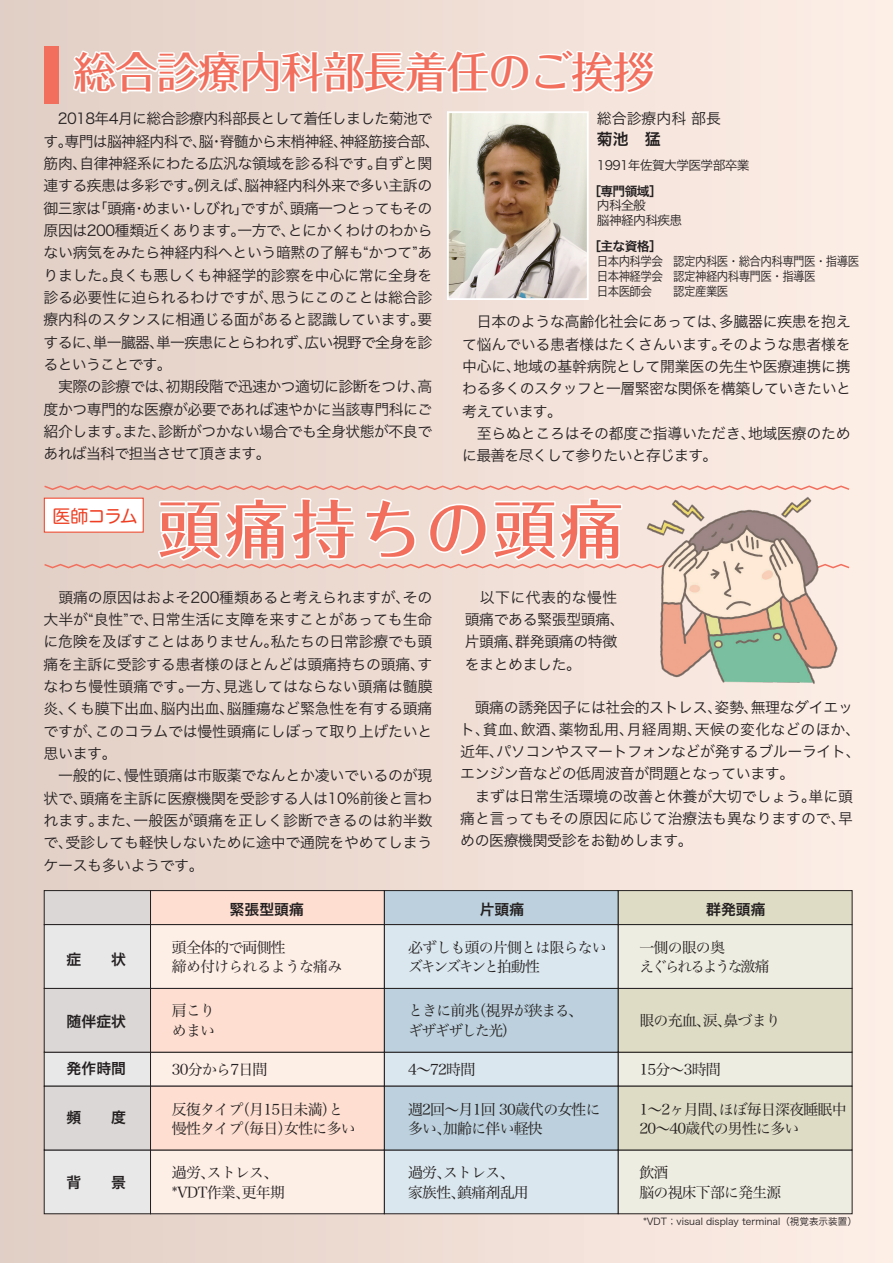
<style>
.page{position:relative;width:893px;height:1263px;background:#fff}
.page>*{position:absolute;margin:0;border:0;box-sizing:border-box;transform-origin:0 0}
.t1{font:500 63.75px "Folk Pro";letter-spacing:.05em;color:#f26f5d}
.t2{font:500 42.45px "Folk Pro";letter-spacing:-.025em;color:#f26f5d}
.t3{font:18px "Hira Maru Pro N W4";letter-spacing:-.065em;color:#ef3e22}
.t4{font:15.9px "Hira Kaku Pro N W6";color:#231f20}
.t5{font:14.85px/22.4px "Hira Kaku Pro W3";letter-spacing:-.015em;color:#231f20}
.t6{font:14.85px/22.4px "Hira Kaku Pro W3";letter-spacing:-.035em;color:#231f20}
.t7{font:14.85px/19.2px "Hira Min Pro N W3";letter-spacing:-.05em;color:#231f20}
.t8{font:14.85px "Hira Kaku Pro N W6";color:#231f20}
.t9{font:14.85px/19.2px "Hira Min Pro N W3";letter-spacing:-.1em;color:#231f20}
.t10{font:14.85px/19.2px "Hira Min Pro N W3";letter-spacing:-.15em;color:#231f20}
.t11{font:14.85px "Hira Kaku Pro N W3";color:#231f20}
.t12{font:12.75px/14.9px "Hira Kaku Pro N W3";letter-spacing:-.05em;color:#231f20;scale:.9 1}
.t13{font:12.75px/14.9px "Hira Kaku Pro N W3";letter-spacing:-.05em;color:#231f20}
.t14{font:12.75px "Hira Kaku Pro N W6";letter-spacing:-.05em;color:#231f20}
.t15{font:9.6px "Hira Kaku Pro N W3";color:#231f20}
</style>
<div class="page">
<div style="left:0;top:0;width:893px;height:1263px;background:linear-gradient(to right,#e1cec5,#fdeee6)"></div>
<div style="left:44px;top:1052px;width:107px;height:34px;background:#e9e8e8;border:1px solid #231f20"></div>
<div style="left:44px;top:890px;width:107px;height:35px;background:#dad7d6;border:1px solid #231f20"></div>
<div style="left:44px;top:988px;width:107px;height:64px;background:#dad7d6;border:1px solid #231f20"></div>
<div style="left:44px;top:1150px;width:107px;height:64px;background:#e9e8e8;border:1px solid #231f20"></div>
<div style="left:44px;top:1086px;width:107px;height:64px;background:#dad7d6;border:1px solid #231f20"></div>
<div style="left:44px;top:924px;width:107px;height:64px;background:#e9e8e8;border:1px solid #231f20"></div>
<div style="left:150px;top:1052px;width:235px;height:34px;background:#fdeee6;border:1px solid #231f20"></div>
<div style="left:150px;top:890px;width:235px;height:35px;background:#fdded0;border:1px solid #231f20"></div>
<div style="left:150px;top:988px;width:235px;height:64px;background:#fdded0;border:1px solid #231f20"></div>
<div style="left:150px;top:1150px;width:235px;height:64px;background:#fdeee6;border:1px solid #231f20"></div>
<div style="left:150px;top:1086px;width:235px;height:64px;background:#fdded0;border:1px solid #231f20"></div>
<div style="left:150px;top:924px;width:235px;height:64px;background:#fdeee6;border:1px solid #231f20"></div>
<div style="left:384px;top:1052px;width:234px;height:34px;background:#dae7ee;border:1px solid #231f20"></div>
<div style="left:384px;top:890px;width:234px;height:35px;background:#bcd1dd;border:1px solid #231f20"></div>
<div style="left:384px;top:988px;width:234px;height:64px;background:#bcd1dd;border:1px solid #231f20"></div>
<div style="left:384px;top:1150px;width:234px;height:64px;background:#dae7ee;border:1px solid #231f20"></div>
<div style="left:384px;top:1086px;width:234px;height:64px;background:#bcd1dd;border:1px solid #231f20"></div>
<div style="left:384px;top:924px;width:234px;height:64px;background:#dae7ee;border:1px solid #231f20"></div>
<div style="left:618px;top:1052px;width:234px;height:34px;background:#eeede1;border:1px solid #231f20"></div>
<div style="left:618px;top:890px;width:234px;height:35px;background:#dfdcc5;border:1px solid #231f20"></div>
<div style="left:618px;top:988px;width:234px;height:64px;background:#dfdcc5;border:1px solid #231f20"></div>
<div style="left:618px;top:1150px;width:234px;height:64px;background:#eeede1;border:1px solid #231f20"></div>
<div style="left:618px;top:1086px;width:234px;height:64px;background:#dfdcc5;border:1px solid #231f20"></div>
<div style="left:618px;top:924px;width:234px;height:64px;background:#eeede1;border:1px solid #231f20"></div>
<img style="left:450px;top:114px;width:136px;height:183px">
<div style="left:447px;top:111px;width:142px;height:189px;border:2px solid #fff"></div>
<svg style="left:70px;top:47px;width:588px;height:49px"></svg>
<div style="left:45px;top:46px;width:14px;height:57px;background:#f26f5d"></div>
<svg style="left:43px;top:484px;width:808px;height:85px"></svg>
<img style="left:647px;top:496px;width:192px;height:190px">
<h2 class="t2" style="left:74px;top:36px;width:583px">総合診療内科部長着任のご挨拶</h2>
<p class="t6" style="left:44px;top:107px;width:397px">　2018年4月に総合診療内科部長として着任しました菊池です。専門は脳神経内科で、脳・脊髄から末梢神経、神経筋接合部、筋肉、自律神経系にわたる広汎な領域を診る科です。自ずと関連する疾患は多彩です。例えば、脳神経内科外来で多い主訴の御三家は「頭痛・めまい・しびれ」ですが、頭痛一つとってもその原因は200種類近くあります。一方で、とにかくわけのわからない病気をみたら神経内科へという暗黙の了解も“かつて”ありました。良くも悪しくも神経学的診察を中心に常に全身を診る必要性に迫られるわけですが、思うにこのことは総合診療内科のスタンスに相通じる面があると認識しています。要するに、単一臓器、単一疾患にとらわれず、広い視野で全身を診るということです。<br>　実際の診療では、初期段階で迅速かつ適切に診断をつけ、高度かつ専門的な医療が必要であれば速やかに当該専門科にご紹介します。また、診断がつかない場合でも全身状態が不良であれば当科で担当させて頂きます。</p>
<p class="t11" style="left:597px;top:106px;width:126px">総合診療内科 部長</p>
<p class="t4" style="left:597px;top:124px;width:65px">菊池　猛</p>
<p class="t13" style="left:597px;top:157px;width:154px">1991年佐賀大学医学部卒業</p>
<p class="t14" style="left:588px;top:179px;width:75px">［専門領域］</p>
<p class="t13" style="left:597px;top:197px;width:87px">内科全般<br>脳神経内科疾患</p>
<p class="t14" style="left:588px;top:235px;width:75px">［主な資格］</p>
<p class="t12" style="left:597px;top:253px;width:293px">日本内科学会　認定内科医・総合内科専門医・指導医日本神経学会　認定神経内科専門医・指導医<br>日本医師会　　認定産業医</p>
<p class="t5" style="left:462px;top:310px;width:390px">　日本のような高齢化社会にあっては、多臓器に疾患を抱えて悩んでいる患者様はたくさんいます。そのような患者様を中心に、地域の基幹病院として開業医の先生や医療連携に携わる多くのスタッフと一層緊密な関係を構築していきたいと考えています。<br>　至らぬところはその都度ご指導いただき、地域医療のために最善を尽くして参りたいと存じます。</p>
<p class="t3" style="left:52px;top:501px;width:87px">医師コラム</p>
<h1 class="t1" style="left:158px;top:475px;width:467px">頭痛持ちの頭痛</h1>
<p class="t5" style="left:44px;top:585px;width:390px">　頭痛の原因はおよそ200種類あると考えられますが、その大半が“良性”で、日常生活に支障を来すことがあっても生命に危険を及ぼすことはありません。私たちの日常診療でも頭痛を主訴に受診する患者様のほとんどは頭痛持ちの頭痛、すなわち慢性頭痛です。一方、見逃してはならない頭痛は髄膜炎、くも膜下出血、脳内出血、脳腫瘍など緊急性を有する頭痛ですが、このコラムでは慢性頭痛にしぼって取り上げたいと思います。<br>　一般的に、慢性頭痛は市販薬でなんとか凌いでいるのが現状で、頭痛を主訴に医療機関を受診する人は10%前後と言われます。また、一般医が頭痛を正しく診断できるのは約半数で、受診しても軽快しないために途中で通院をやめてしまうケースも多いようです。</p>
<p class="t5" style="left:465px;top:585px;width:162px">　以下に代表的な慢性頭痛である緊張型頭痛、片頭痛、群発頭痛の特徴をまとめました。</p>
<p class="t5" style="left:460px;top:695px;width:402px">　頭痛の誘発因子には社会的ストレス、姿勢、無理なダイエット、貧血、飲酒、薬物乱用、月経周期、天候の変化などのほか、近年、パソコンやスマートフォンなどが発するブルーライト、エンジン音などの低周波音が問題となっています。<br>　まずは日常生活環境の改善と休養が大切でしょう。単に頭痛と言ってもその原因に応じて治療法も異なりますので、早めの医療機関受診をお勧めします。</p>
<p class="t8" style="left:230px;top:896px;width:76px">緊張型頭痛</p>
<p class="t8" style="left:480px;top:896px;width:46px">片頭痛</p>
<p class="t8" style="left:706px;top:896px;width:61px">群発頭痛</p>
<p class="t7" style="left:408px;top:937px;width:200px">必ずしも頭の片側とは限らないズキンズキンと拍動性</p>
<p class="t8" style="left:67px;top:945px;width:61px">症　　状</p>
<p class="t7" style="left:172px;top:937px;width:172px">頭全体的で両側性<br>締め付けられるような痛み</p>
<p class="t10" style="left:639px;top:937px;width:132px">一側の眼の奥<br>えぐられるような激痛</p>
<p class="t9" style="left:408px;top:1000px;width:176px">ときに前兆（視界が狭まる、ギザギザした光）</p>
<p class="t8" style="left:67px;top:1008px;width:61px">随伴症状</p>
<p class="t7" style="left:172px;top:1000px;width:45px">肩こりめまい</p>
<p class="t7" style="left:639px;top:1009px;width:143px">眼の充血、涙、鼻づまり</p>
<p class="t8" style="left:67px;top:1055px;width:61px">発作時間</p>
<p class="t7" style="left:408px;top:1059px;width:69px">4～72時間</p>
<p class="t7" style="left:639px;top:1059px;width:83px">15分～3時間</p>
<p class="t7" style="left:172px;top:1059px;width:97px">30分から7日間</p>
<p class="t8" style="left:67px;top:1104px;width:61px">頻　　度</p>
<p class="t7" style="left:172px;top:1099px;width:185px">反復タイプ（月15日未満）と慢性タイプ（毎日）女性に多い</p>
<p class="t7" style="left:639px;top:1099px;width:209px">1～2ヶ月間、ほぼ毎日深夜睡眠中<br>20～40歳代の男性に多い</p>
<p class="t7" style="left:408px;top:1099px;width:194px">週2回～月1回 30歳代の女性に多い、加齢に伴い軽快</p>
<p class="t8" style="left:67px;top:1169px;width:61px">背　　景</p>
<p class="t7" style="left:172px;top:1162px;width:114px">過労、ストレス、*VDT作業、更年期</p>
<p class="t7" style="left:639px;top:1162px;width:144px">飲酒<br>脳の視床下部に発生源</p>
<p class="t7" style="left:408px;top:1162px;width:122px">過労、ストレス、家族性、鎮痛剤乱用</p>
<p class="t15" style="left:643px;top:1213px;width:215px">*VDT；visual display terminal（視覚表示装置）</p>
</div>
